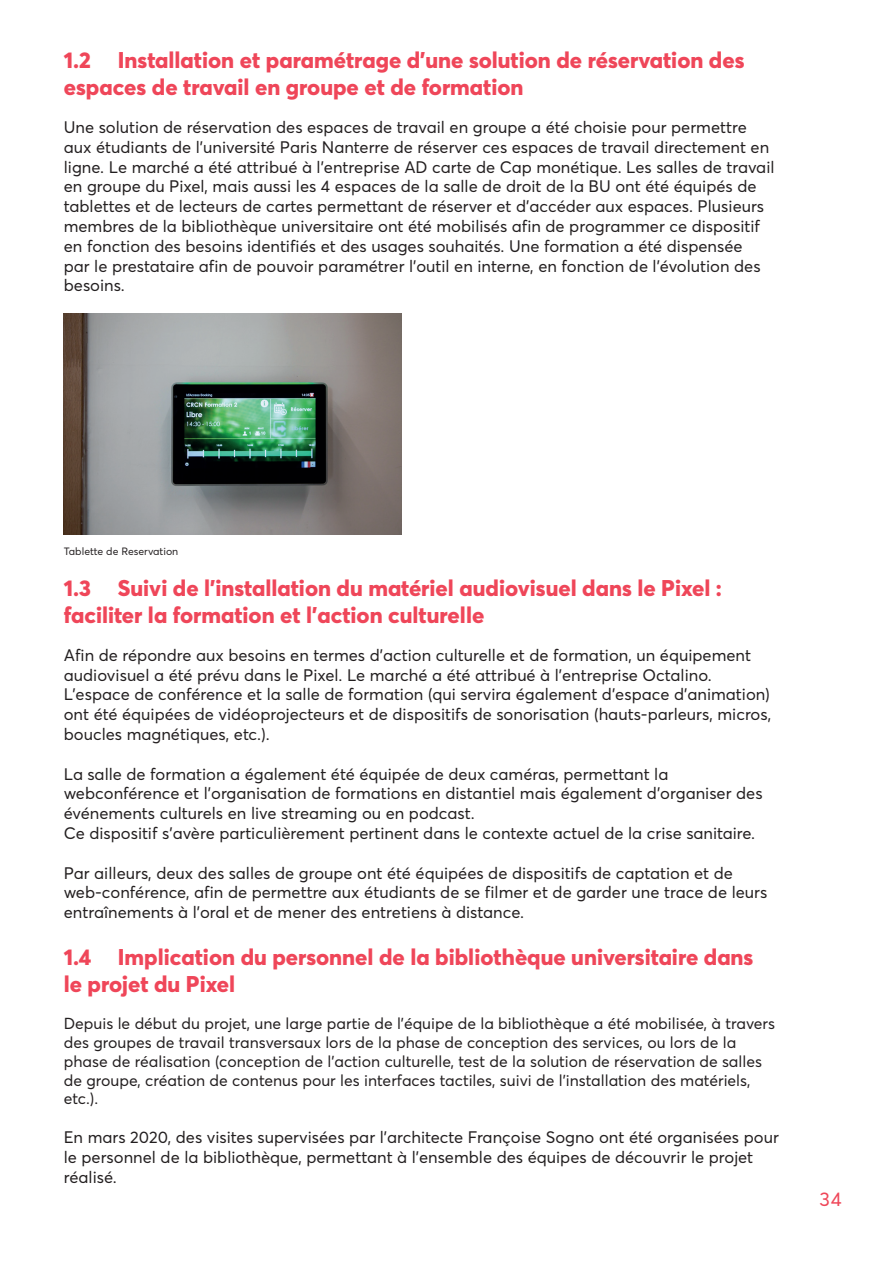
<style>
.page{position:relative;width:893px;height:1263px;background:#fff}
.page>*{position:absolute;margin:0;border:0;box-sizing:border-box;transform-origin:0 0}
.t1{font:800 22.5px/27px "Averta";color:#ef4659}
.t2{font:19.5px "Averta";color:#ef4759}
.t3{font:16.5px/19.8px "Averta";color:#231f20}
.t4{font:15.75px/18.9px "Averta";color:#231f20}
.t5{font:10.5px "Averta";color:#231f20}
</style>
<div class="page">
<img style="left:64px;top:314px;width:337px;height:221px">
<h1 class="t1" style="left:64px;top:46px;width:682px">1.2 Installation et paramétrage d’une solution de réservation des espaces de travail en groupe et de formation</h1>
<p class="t3" style="left:64px;top:117px;width:712px">Une solution de réservation des espaces de travail en groupe a été choisie pour permettre aux étudiants de l’université Paris Nanterre de réserver ces espaces de travail directement en ligne. Le marché a été attribué à l’entreprise AD carte de Cap monétique. Les salles de travail en groupe du Pixel, mais aussi les 4 espaces de la salle de droit de la BU ont été équipés de tablettes et de lecteurs de cartes permettant de réserver et d’accéder aux espaces. Plusieurs membres de la bibliothèque universitaire ont été mobilisés afin de programmer ce dispositif en fonction des besoins identifiés et des usages souhaités. Une formation a été dispensée<br>par le prestataire afin de pouvoir paramétrer l’outil en interne, en fonction de l’évolution des besoins.</p>
<p class="t5" style="left:64px;top:544px;width:116px">Tablette de Reservation</p>
<h1 class="t1" style="left:64px;top:574px;width:660px">1.3 Suivi de l’installation du matériel audiovisuel dans le Pixel : faciliter la formation et l’action culturelle</h1>
<p class="t3" style="left:64px;top:645px;width:709px">Afin de répondre aux besoins en termes d’action culturelle et de formation, un équipement audiovisuel a été prévu dans le Pixel. Le marché a été attribué à l’entreprise Octalino.<br>L’espace de conférence et la salle de formation (qui servira également d’espace d’animation) ont été équipées de vidéoprojecteurs et de dispositifs de sonorisation (hauts-parleurs, micros, boucles magnétiques, etc.).</p>
<p class="t3" style="left:64px;top:764px;width:700px">La salle de formation a également été équipée de deux caméras, permettant la webconférence et l’organisation de formations en distantiel mais également d’organiser des événements culturels en live streaming ou en podcast.<br>Ce dispositif s'avère particulièrement pertinent dans le contexte actuel de la crise sanitaire.</p>
<p class="t3" style="left:64px;top:863px;width:705px">Par ailleurs, deux des salles de groupe ont été équipées de dispositifs de captation et de web-conférence, afin de permettre aux étudiants de se filmer et de garder une trace de leurs entraînements à l’oral et de mener des entretiens à distance.</p>
<h1 class="t1" style="left:64px;top:943px;width:691px">1.4 Implication du personnel de la bibliothèque universitaire dans le projet du Pixel</h1>
<p class="t4" style="left:64px;top:1014px;width:713px">Depuis le début du projet, une large partie de l’équipe de la bibliothèque a été mobilisée, à travers des groupes de travail transversaux lors de la phase de conception des services, ou lors de la phase de réalisation (conception de l’action culturelle, test de la solution de réservation de salles de groupe, création de contenus pour les interfaces tactiles, suivi de l’installation des matériels, etc.).</p>
<p class="t3" style="left:64px;top:1127px;width:717px">En mars 2020, des visites supervisées par l’architecte Françoise Sogno ont été organisées pour le personnel de la bibliothèque, permettant à l’ensemble des équipes de découvrir le projet réalisé.</p>
<p class="t2" style="left:819px;top:1187px;width:24px">34</p>
</div>
